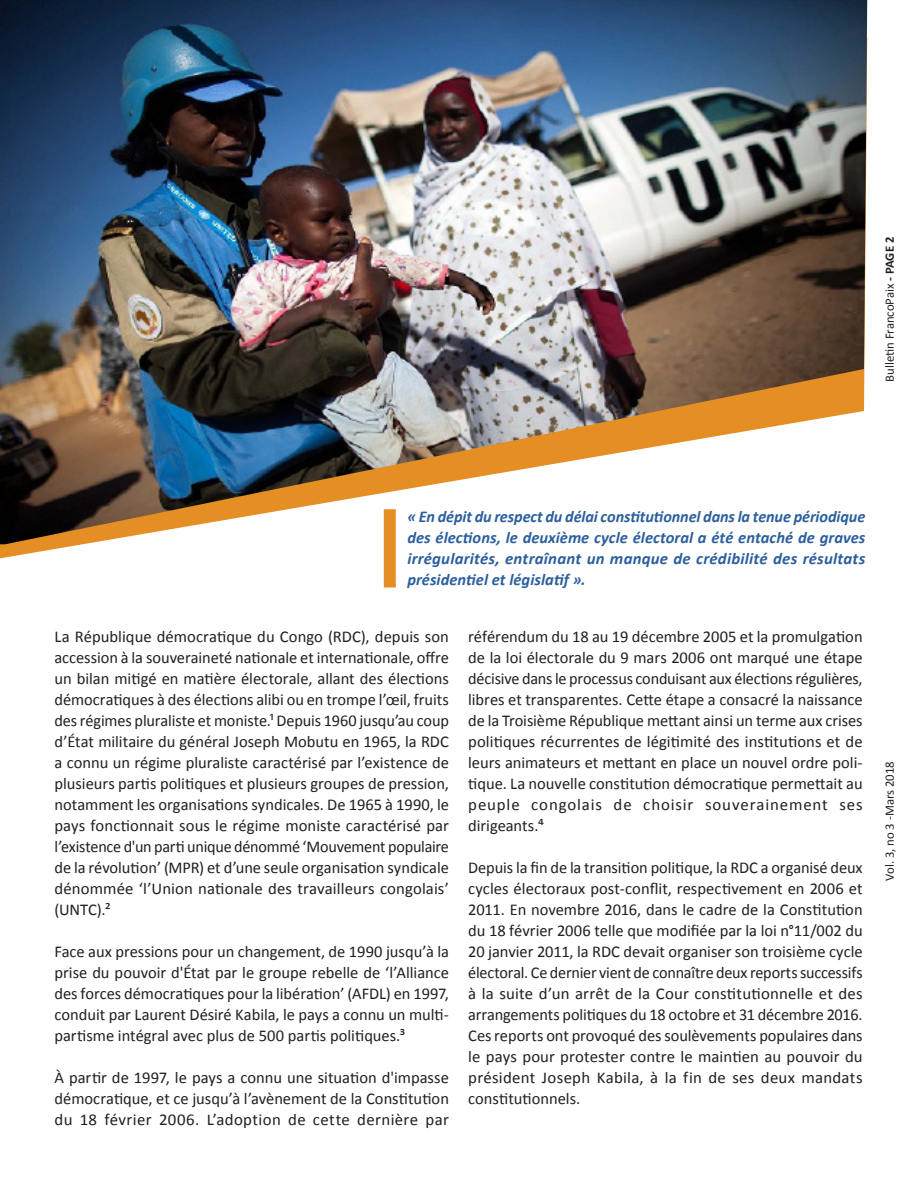
<style>
.page{position:relative;width:918px;height:1188px;background:#fff}
.page>*{position:absolute;margin:0;border:0;box-sizing:border-box;transform-origin:0 0}
.TexteCourant{font:16.5px/21px "Calibri";letter-spacing:.01em;color:#231f20;text-align:justify}
.Citation_copie{font:italic 700 16.5px/21px "Calibri";letter-spacing:.01em;color:#2c5f9e;text-align:justify}
.t1{font:12.75px "Calibri";color:#231f20}
.s1{font-weight:700}
</style>
<div class="page">
<div style="left:384px;top:509px;width:12px;height:79px;background:#e48e24"></div>
<img style="left:0;top:0;width:867px;height:544px">
<p class="t1" style="left:881px;top:382px;width:147px;rotate:-90deg">Bulletin FrancoPaix <span class="s1">- PAGE 2</span></p>
<p class="Citation_copie" style="left:407px;top:506px;width:459px">« En dépit du respect du délai constitutionnel dans la tenue périodique des élections, le deuxième cycle électoral a été entaché de graves irrégularités, entraînant un manque de crédibilité des résultats présidentiel et législatif ».</p>
<p class="TexteCourant" style="left:55px;top:626px;width:396px">La République démocratique du Congo (RDC), depuis son accession à la souveraineté nationale et internationale, offre un bilan mitigé en matière électorale, allant des élections démocratiques à des élections alibi ou en trompe l’œil, fruits des régimes pluraliste et moniste.¹ Depuis 1960 jusqu’au coup d’État militaire du général Joseph Mobutu en 1965, la RDC a connu un régime pluraliste caractérisé par l’existence de plusieurs partis politiques et plusieurs groupes de pression, notamment les organisations syndicales. De 1965 à 1990, le pays fonctionnait sous le régime moniste caractérisé par l’existence d'un parti unique dénommé ‘Mouvement populaire de la révolution’ (MPR) et d’une seule organisation syndicale dénommée ‘l’Union nationale des travailleurs congolais’ (UNTC).²</p>
<p class="TexteCourant" style="left:55px;top:941px;width:396px">Face aux pressions pour un changement, de 1990 jusqu’à la prise du pouvoir d'État par le groupe rebelle de ‘l’Alliance des forces démocratiques pour la libération’ (AFDL) en 1997, conduit par Laurent Désiré Kabila, le pays a connu un multi&shy;partisme intégral avec plus de 500 partis politiques.³</p>
<p class="TexteCourant" style="left:55px;top:1067px;width:396px">À partir de 1997, le pays a connu une situation d'impasse démocratique, et ce jusqu’à l’avènement de la Constitution du 18 février 2006. L’adoption de cette dernière par</p>
<p class="TexteCourant" style="left:468px;top:626px;width:396px">référendum du 18 au 19 décembre 2005 et la promulgation de la loi électorale du 9 mars 2006 ont marqué une étape décisive dans le processus conduisant aux élections régulières, libres et transparentes. Cette étape a consacré la naissance de la Troisième République mettant ainsi un terme aux crises politiques récurrentes de légitimité des institutions et de leurs animateurs et mettant en place un nouvel ordre poli&shy;tique. La nouvelle constitution démocratique permettait au peuple congolais de choisir souverainement ses dirigeants.⁴</p>
<p class="TexteCourant" style="left:468px;top:857px;width:396px">Depuis la fin de la transition politique, la RDC a organisé deux cycles électoraux post-conflit, respectivement en 2006 et 2011. En novembre 2016, dans le cadre de la Constitution du 18 février 2006 telle que modifiée par la loi n°11/002 du 20 janvier 2011, la RDC devait organiser son troisième cycle électoral. Ce dernier vient de connaître deux reports successifs à la suite d’un arrêt de la Cour constitutionnelle et des arrangements politiques du 18 octobre et 31 décembre 2016.<br>Ces reports ont provoqué des soulèvements populaires dans le pays pour protester contre le maintien au pouvoir du président Joseph Kabila, à la fin de ses deux mandats constitutionnels.</p>
<p class="t1" style="left:881px;top:881px;width:121px;rotate:-90deg">Vol. 3, no 3 -Mars 2018</p>
</div>
